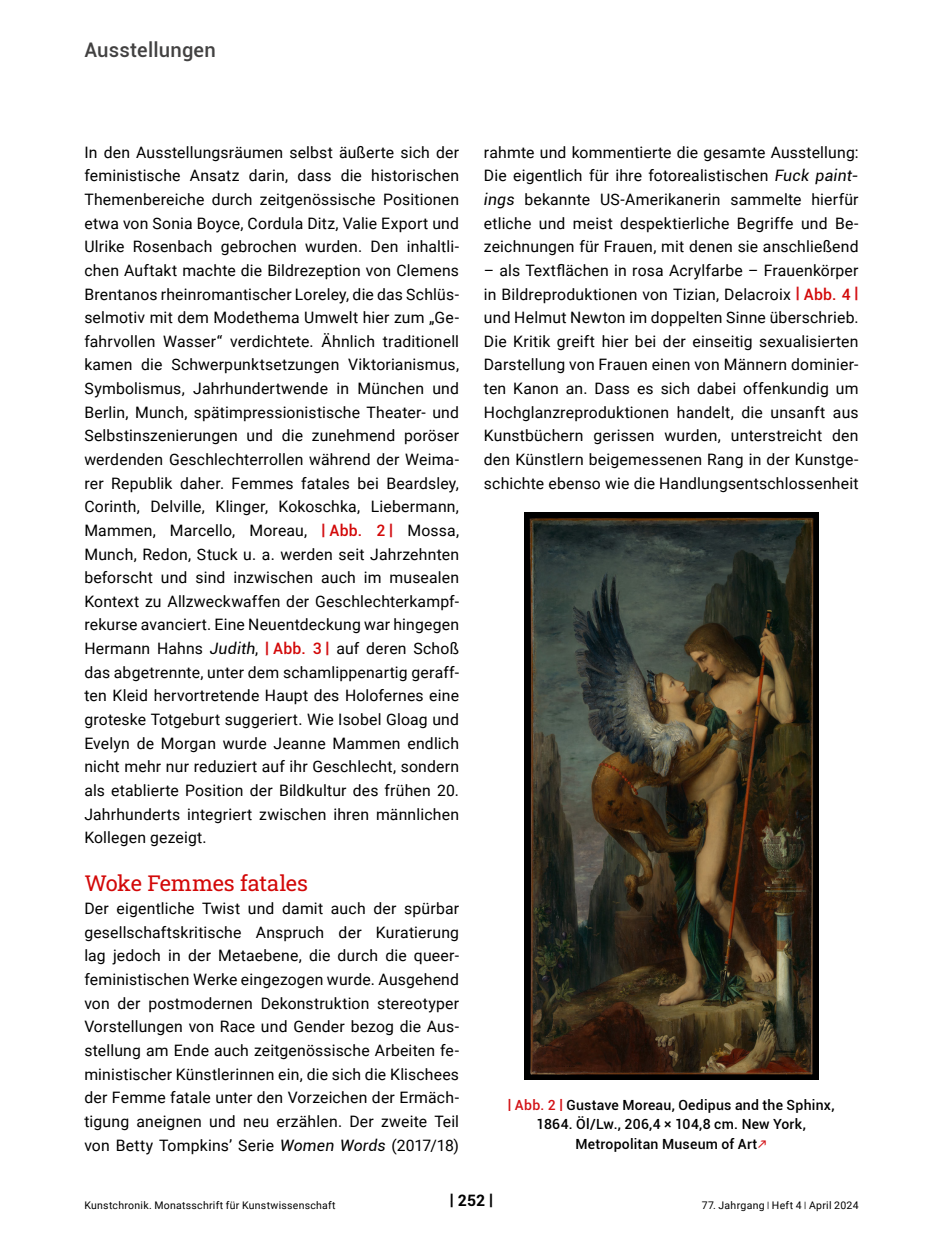
<style>
.page{position:relative;width:943px;height:1241px;background:#fff}
.page>*{position:absolute;margin:0;border:0;box-sizing:border-box;transform-origin:0 0}
.ZÜ_KC{font:21.88px "Roboto Slab";letter-spacing:-.01em;color:#d30909}
.Kapitel_11_5pt{font:500 20.12px "Roboto";letter-spacing:.01em;color:#424141}
.Fließtext{font:15.75px/23.6px "Roboto";letter-spacing:.01em;color:#000;text-align:justify}
.t1{font:700 15.75px "Roboto";color:#000}
.t2{font:500 14px "Roboto";letter-spacing:.02em;color:#000}
.t3{font:10.5px "Roboto";letter-spacing:.025em;color:#000}
.s1{font-weight:700;color:#d31216}
.s2{font-weight:500;color:#d30909}
.s3{font-style:italic}
.s4{color:#d31216}
.s5{font-size:8.75px}
</style>
<div class="page">
<img style="left:524px;top:512px;width:294px;height:567px">
<p class="Kapitel_11_5pt" style="left:84px;top:36px;width:133px">Ausstellungen</p>
<p class="Fließtext" style="left:84px;top:140px;width:376px">In den Ausstellungsräumen selbst äußerte sich der feministische Ansatz darin, dass die historischen Themenbereiche durch zeitgenössische Positionen etwa von Sonia Boyce, Cordula Ditz, Valie Export und Ulrike Rosenbach gebrochen wurden. Den inhaltli&shy;chen Auftakt machte die Bildrezeption von Clemens Brentanos rheinromantischer Loreley, die das Schlüs&shy;selmotiv mit dem Modethema Umwelt hier zum „Ge&shy;fahrvollen Wasser“ verdichtete. Ähnlich traditionell kamen die Schwerpunktsetzungen Viktorianismus, Symbolismus, Jahrhundertwende in München und Berlin, Munch, spätimpressionistische Theater- und Selbstinszenierungen und die zunehmend poröser werdenden Geschlechterrollen während der Weima&shy;rer Republik daher. Femmes fatales bei Beardsley, Corinth, Delville, Klinger, Kokoschka, Liebermann, Mammen, Marcello, Moreau, <span class="s1">|</span> <span class="s2">Abb. 2</span> <span class="s1">|</span> Mossa, Munch, Redon, Stuck u. a. werden seit Jahrzehnten beforscht und sind inzwischen auch im musealen Kontext zu Allzweckwaffen der Geschlechterkampf&shy;rekurse avanciert. Eine Neuentdeckung war hingegen Hermann Hahns <span class="s3">Judith</span>, <span class="s1">|</span> <span class="s2">Abb. 3</span> <span class="s1">|</span> auf deren Schoß das abgetrennte, unter dem schamlippenartig geraff&shy;ten Kleid hervortretende Haupt des Holofernes eine groteske Totgeburt suggeriert. Wie Isobel Gloag und Evelyn de Morgan wurde Jeanne Mammen endlich nicht mehr nur reduziert auf ihr Geschlecht, sondern als etablierte Position der Bildkultur des frühen 20.<br>Jahrhunderts integriert zwischen ihren männlichen Kollegen gezeigt.</p>
<p class="ZÜ_KC" style="left:84px;top:867px;width:225px">Woke Femmes fatales</p>
<p class="Fließtext" style="left:84px;top:896px;width:376px">Der eigentliche Twist und damit auch der spürbar gesellschaftskritische Anspruch der Kuratierung lag jedoch in der Metaebene, die durch die queer&shy;feministischen Werke eingezogen wurde. Ausgehend von der postmodernen Dekonstruktion stereotyper Vorstellungen von Race und Gender bezog die Aus&shy;stellung am Ende auch zeitgenössische Arbeiten fe&shy;ministischer Künstlerinnen ein, die sich die Klischees der Femme fatale unter den Vorzeichen der Ermäch&shy;tigung aneignen und neu erzählen. Der zweite Teil von Betty Tompkins’ Serie <span class="s3">Women Words</span> (2017/18)</p>
<p class="Fließtext" style="left:484px;top:140px;width:376px">rahmte und kommentierte die gesamte Ausstellung:<br>Die eigentlich für ihre fotorealistischen <span class="s3">Fuck paint&shy;ings</span> bekannte US-Amerikanerin sammelte hierfür etliche und meist despektierliche Begriffe und Be&shy;zeichnungen für Frauen, mit denen sie anschließend</p>
<p class="Fließtext" style="left:484px;top:258px;width:376px">– als Textflächen in rosa Acrylfarbe – Frauenkörper in Bildreproduktionen von Tizian, Delacroix <span class="s1">|</span> <span class="s2">Abb. 4</span> <span class="s1">| </span>und Helmut Newton im doppelten Sinne überschrieb.<br>Die Kritik greift hier bei der einseitig sexualisierten Darstellung von Frauen einen von Männern dominier&shy;ten Kanon an. Dass es sich dabei offenkundig um Hochglanzreproduktionen handelt, die unsanft aus Kunstbüchern gerissen wurden, unterstreicht den den Künstlern beigemessenen Rang in der Kunstge&shy;schichte ebenso wie die Handlungsentschlossenheit</p>
<p class="t2" style="left:508px;top:1094px;width:328px"><span class="s1">|</span> <span class="s4">Abb. 2</span> <span class="s1">|</span> Gustave Moreau, Oedipus and the Sphinx,</p>
<p class="t2" style="left:536px;top:1114px;width:271px">1864. Öl/Lw., 206,4 × 104,8 cm. New York,</p>
<p class="t2" style="left:575px;top:1133px;width:183px">Metropolitan Museum of Art</p>
<p class="t1" style="left:450px;top:1189px;width:45px">| 252 |</p>
<p class="t3" style="left:84px;top:1197px;width:253px">Kunstchronik. Monatsschrift für Kunstwissenschaft</p>
<p class="t3" style="left:701px;top:1197px;width:158px">77. Jahrgang <span class="s5">|</span> Heft 4 <span class="s5">|</span> April 2024</p>
</div>
